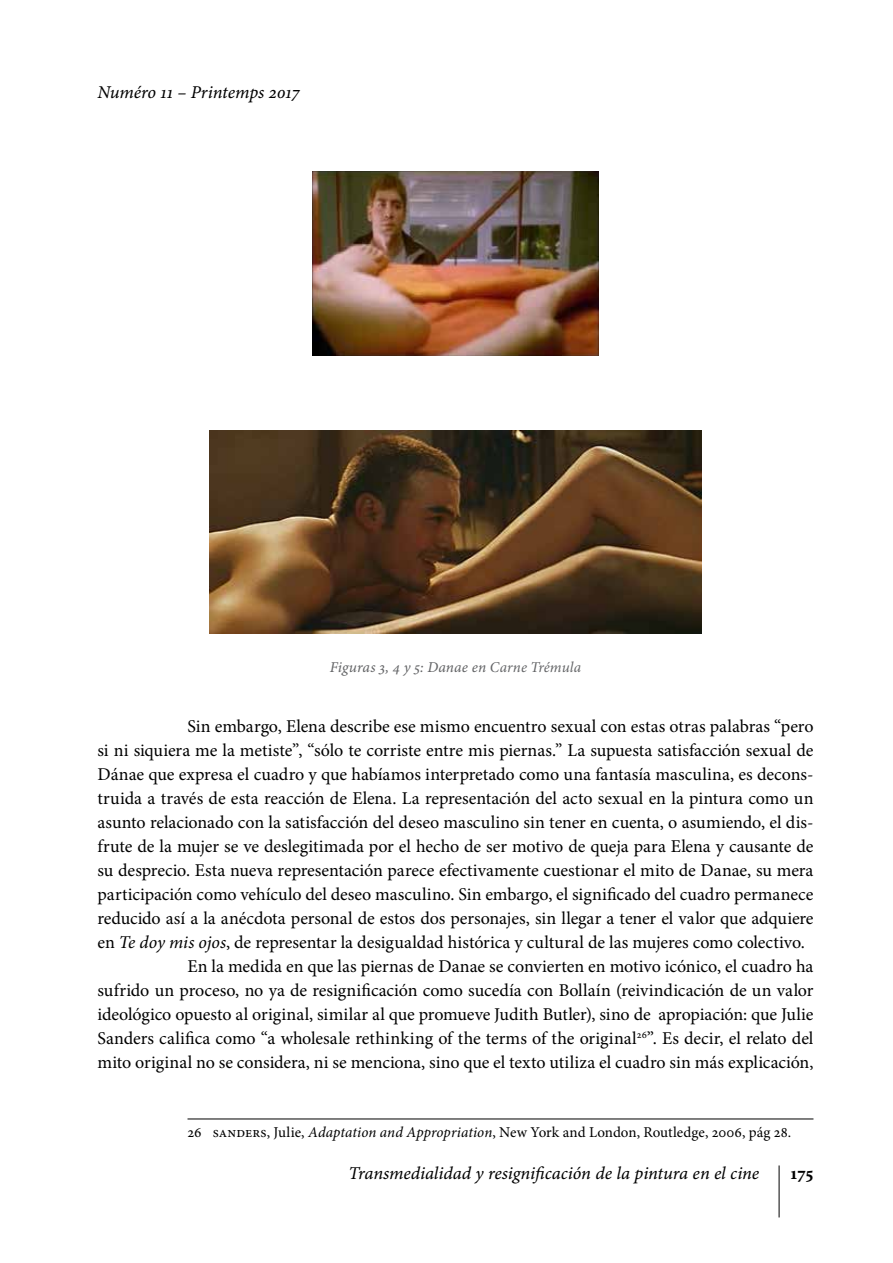
<style>
.page{position:relative;width:893px;height:1263px;background:#fff}
.page>*{position:absolute;margin:0;border:0;box-sizing:border-box;transform-origin:0 0}
.t1{font:18px "Minion Pro";letter-spacing:-.005em;color:#000}
.t2{font:18px "Minion Pro It Capt";letter-spacing:-.005em;color:#000}
.t3{font:18px "Minion Pro Bold Capt";color:#000}
.t4{font:15px "Minion Pro";color:#000}
.t5{font:15px "Minion Pro It Capt";letter-spacing:.01em;color:#636466}
.s1{font-family:"Minion Pro";font-style:italic}
.s2{font-style:italic}
</style>
<div class="page">
<hr style="left:779px;top:1165px;width:1px;height:52px;background:#000">
<img style="left:313px;top:171px;width:285px;height:185px">
<img style="left:209px;top:431px;width:493px;height:202px">
<hr style="left:188px;top:1118px;width:625px;height:1px;background:#000">
<p class="t2" style="left:98px;top:81px;width:204px">Numéro 11 – Printemps 2017</p>
<p class="t5" style="left:330px;top:658px;width:253px">Figuras 3, 4 y 5: Danae en <span class="s1">Carne Trémula</span></p>
<p class="t1" style="left:188px;top:714px;width:627px">Sin embargo, Elena describe ese mismo encuentro sexual con estas otras palabras “pero</p>
<p class="t1" style="left:98px;top:738px;width:717px">si ni siquiera me la metiste”, “sólo te corriste entre mis piernas.” La supuesta satisfacción sexual de</p>
<p class="t1" style="left:98px;top:762px;width:717px">Dánae que expresa el cuadro y que habíamos interpretado como una fantasía masculina, es decons-</p>
<p class="t1" style="left:98px;top:786px;width:718px">truida a través de esta reacción de Elena. La representación del acto sexual en la pintura como un</p>
<p class="t1" style="left:98px;top:810px;width:717px">asunto relacionado con la satisfacción del deseo masculino sin tener en cuenta, o asumiendo, el dis-</p>
<p class="t1" style="left:98px;top:834px;width:718px">frute de la mujer se ve deslegitimada por el hecho de ser motivo de queja para Elena y causante de</p>
<p class="t1" style="left:98px;top:858px;width:717px">su desprecio. Esta nueva representación parece efectivamente cuestionar el mito de Danae, su mera</p>
<p class="t1" style="left:98px;top:882px;width:717px">participación como vehículo del deseo masculino. Sin embargo, el significado del cuadro permanece</p>
<p class="t1" style="left:98px;top:906px;width:718px">reducido así a la anécdota personal de estos dos personajes, sin llegar a tener el valor que adquiere</p>
<p class="t1" style="left:98px;top:930px;width:709px">en <span class="s2">Te doy mis ojos</span>, de representar la desigualdad histórica y cultural de las mujeres como colectivo.</p>
<p class="t1" style="left:188px;top:954px;width:627px">En la medida en que las piernas de Danae se convierten en motivo icónico, el cuadro ha</p>
<p class="t1" style="left:98px;top:978px;width:717px">sufrido un proceso, no ya de resignificación como sucedía con Bollaín (reivindicación de un valor</p>
<p class="t1" style="left:98px;top:1002px;width:717px">ideológico opuesto al original, similar al que promueve Judith Butler), sino de apropiación: que Julie</p>
<p class="t1" style="left:98px;top:1026px;width:717px">Sanders califica como “a wholesale rethinking of the terms of the original<sup>26</sup>”. Es decir, el relato del</p>
<p class="t1" style="left:97px;top:1050px;width:717px">mito original no se considera, ni se menciona, sino que el texto utiliza el cuadro sin más explicación,</p>
<p class="t4" style="left:188px;top:1122px;width:605px">26 sanders, Julie, <span class="s2">Adaptation and Appropriation</span>, New York and London, Routledge, 2006, pág 28.</p>
<p class="t2" style="left:348px;top:1162px;width:412px">Transmedialidad y resignificación de la pintura en el cine</p>
<p class="t3" style="left:791px;top:1162px;width:24px">175</p>
</div>
